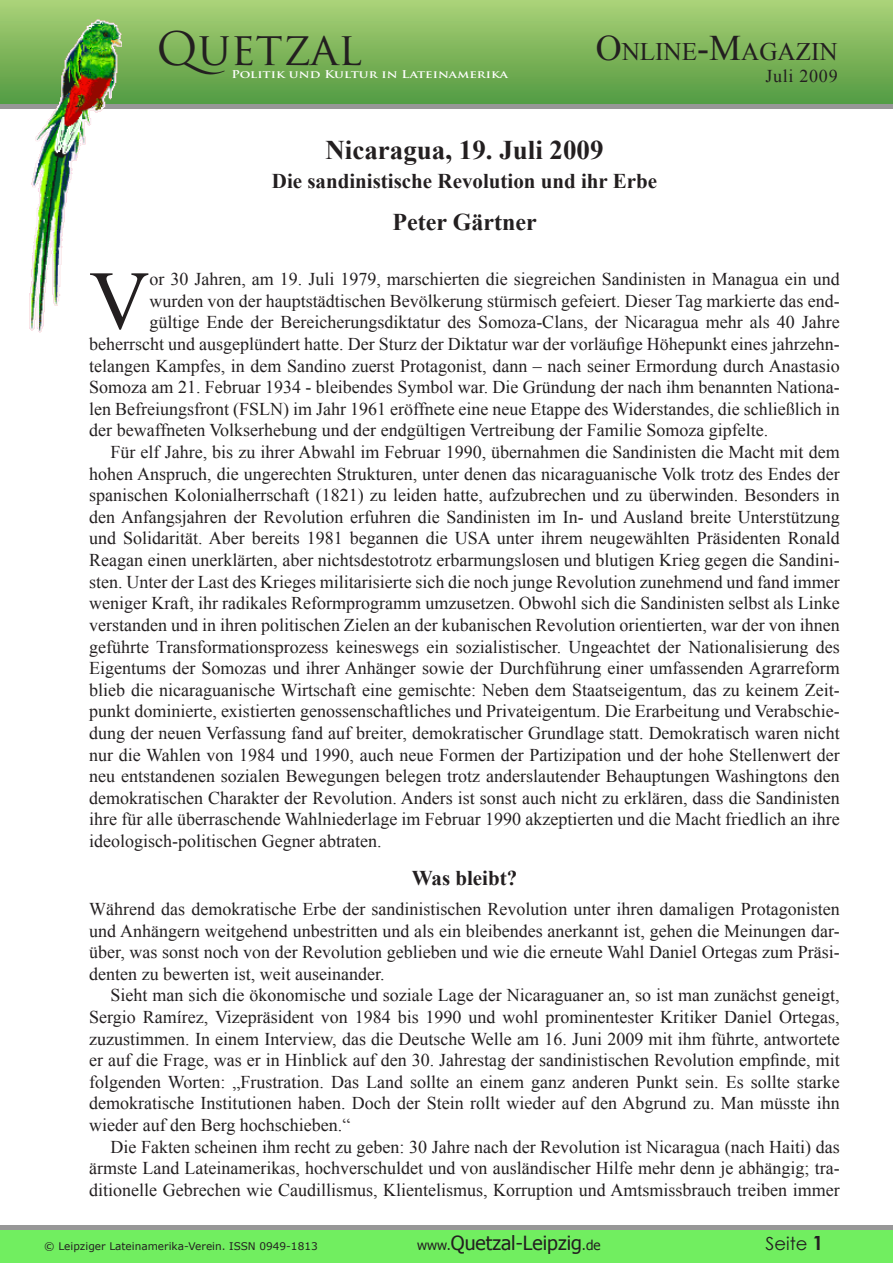
<style>
.page{position:relative;width:893px;height:1263px;background:#fff}
.page>*{position:absolute;margin:0;border:0;box-sizing:border-box;transform-origin:0 0}
.t1{font:83.25px "Times New Roman";color:#231f20}
.t2{font:45px "Trajan Pro";color:#231f20}
.Titel{font:700 27px "Times New Roman";color:#231f20}
.t3{font:25.2px "Times New Roman";color:#231f20}
.Autor{font:700 24px "Times New Roman";color:#231f20}
.Untertitel{font:700 21px "Times New Roman";color:#231f20}
.Zwischenüberschrift{font:700 21px "Times New Roman";color:#231f20}
.t4{font:19.5px "Tahoma";color:#231f20}
.t5{font:18px/21.6px "Times New Roman";color:#231f20;text-align:justify}
.t6{font:18px "Times New Roman";letter-spacing:.04em;color:#231f20}
.t7{font:18px "Century Gothic";color:#231f20}
.t8{font:10.5px "Verdana";color:#231f20}
.t9{font:700 10.5px "Trajan Pro";color:#fff;scale:1.24 1}
.s1{font-size:36px}
.s2{font-size:13.5px}
</style>
<div class="page">
<div style="left:0;top:1px;width:893px;height:103px;background:linear-gradient(to bottom,#aad177,#539a41)"></div>
<div style="left:0;top:104px;width:893px;height:5px;background:#979797"></div>
<hr style="left:0;top:1225px;width:893px;height:4px;background:#979797">
<div style="left:0;top:1230px;width:893px;height:33px;background:#71ee60"></div>
<img style="left:28px;top:15px;width:94px;height:318px">
<p class="t2" style="left:156px;top:20px;width:207px">QUETZAL</p>
<p class="t9" style="left:231px;top:68px;width:225px">Politik und Kultur in Lateinamerika</p>
<p class="t3" style="left:596px;top:35px;width:244px"><span class="s1">O</span>nline<span class="s1">-M</span>agazin</p>
<p class="t6" style="left:765px;top:64px;width:74px">Juli 2009</p>
<p class="Titel" style="left:325px;top:131px;width:280px">Nicaragua, 19. Juli 2009</p>
<p class="Untertitel" style="left:272px;top:167px;width:387px">Die sandinistische Revolution und ihr Erbe</p>
<p class="Autor" style="left:393px;top:205px;width:146px">Peter Gärtner</p>
<p class="t1" style="left:89px;top:245px;width:62px">V</p>
<p class="t5" style="left:149px;top:268px;width:692px">or 30 Jahren, am 19. Juli 1979, marschierten die siegreichen Sandinisten in Managua ein und</p>
<p class="t5" style="left:149px;top:290px;width:692px">wurden von der hauptstädtischen Bevölkerung stürmisch gefeiert. Dieser Tag markierte das end-</p>
<p class="t5" style="left:149px;top:311px;width:692px">gültige Ende der Bereicherungsdiktatur des Somoza-Clans, der Nicaragua mehr als 40 Jahre</p>
<p class="t5" style="left:89px;top:333px;width:752px">beherrscht und ausgeplündert hatte. Der Sturz der Diktatur war der vorläufige Höhepunkt eines jahrzehn-</p>
<p class="t5" style="left:89px;top:355px;width:752px">telangen Kampfes, in dem Sandino zuerst Protagonist, dann – nach seiner Ermordung durch Anastasio</p>
<p class="t5" style="left:89px;top:376px;width:752px">Somoza am 21. Februar 1934 - bleibendes Symbol war. Die Gründung der nach ihm benannten Nationa-</p>
<p class="t5" style="left:89px;top:398px;width:752px">len Befreiungsfront (FSLN) im Jahr 1961 eröffnete eine neue Etappe des Widerstandes, die schließlich in</p>
<p class="t5" style="left:89px;top:419px;width:681px">der bewaffneten Volkserhebung und der endgültigen Vertreibung der Familie Somoza gipfelte.</p>
<p class="t5" style="left:89px;top:441px;width:752px;text-indent:21px">Für elf Jahre, bis zu ihrer Abwahl im Februar 1990, übernahmen die Sandinisten die Macht mit dem hohen Anspruch, die ungerechten Strukturen, unter denen das nicaraguanische Volk trotz des Endes der spanischen Kolonialherrschaft (1821) zu leiden hatte, aufzubrechen und zu überwinden. Besonders in den Anfangsjahren der Revolution erfuhren die Sandinisten im In- und Ausland breite Unterstützung und Solidarität. Aber bereits 1981 begannen die USA unter ihrem neugewählten Präsidenten Ronald Reagan einen unerklärten, aber nichtsdestotrotz erbarmungslosen und blutigen Krieg gegen die Sandini&shy;sten. Unter der Last des Krieges militarisierte sich die noch junge Revolution zunehmend und fand immer weniger Kraft, ihr radikales Reformprogramm umzusetzen. Obwohl sich die Sandinisten selbst als Linke verstanden und in ihren politischen Zielen an der kubanischen Revolution orientierten, war der von ihnen geführte Transformationsprozess keineswegs ein sozialistischer. Ungeachtet der Nationalisierung des Eigentums der Somozas und ihrer Anhänger sowie der Durchführung einer umfassenden Agrarreform blieb die nicaraguanische Wirtschaft eine gemischte: Neben dem Staatseigentum, das zu keinem Zeit&shy;punkt dominierte, existierten genossenschaftliches und Privateigentum. Die Erarbeitung und Verabschie&shy;dung der neuen Verfassung fand auf breiter, demokratischer Grundlage statt. Demokratisch waren nicht nur die Wahlen von 1984 und 1990, auch neue Formen der Partizipation und der hohe Stellenwert der neu entstandenen sozialen Bewegungen belegen trotz anderslautender Behauptungen Washingtons den demokratischen Charakter der Revolution. Anders ist sonst auch nicht zu erklären, dass die Sandinisten ihre für alle überraschende Wahlniederlage im Februar 1990 akzeptierten und die Macht friedlich an ihre ideologisch-politischen Gegner abtraten.</p>
<p class="Zwischenüberschrift" style="left:412px;top:863px;width:107px">Was bleibt?</p>
<p class="t5" style="left:89px;top:898px;width:752px">Während das demokratische Erbe der sandinistischen Revolution unter ihren damaligen Protagonisten und Anhängern weitgehend unbestritten und als ein bleibendes anerkannt ist, gehen die Meinungen dar&shy;über, was sonst noch von der Revolution geblieben und wie die erneute Wahl Daniel Ortegas zum Präsi&shy;denten zu bewerten ist, weit auseinander.</p>
<p class="t5" style="left:89px;top:984px;width:752px;text-indent:21px">Sieht man sich die ökonomische und soziale Lage der Nicaraguaner an, so ist man zunächst geneigt, Sergio Ramírez, Vizepräsident von 1984 bis 1990 und wohl prominentester Kritiker Daniel Ortegas, zuzustimmen. In einem Interview, das die Deutsche Welle am 16. Juni 2009 mit ihm führte, antwortete er auf die Frage, was er in Hinblick auf den 30. Jahrestag der sandinistischen Revolution empfinde, mit folgenden Worten: „Frustration. Das Land sollte an einem ganz anderen Punkt sein. Es sollte starke demokratische Institutionen haben. Doch der Stein rollt wieder auf den Abgrund zu. Man müsste ihn wieder auf den Berg hochschieben.“</p>
<p class="t5" style="left:89px;top:1135px;width:752px;text-indent:21px">Die Fakten scheinen ihm recht zu geben: 30 Jahre nach der Revolution ist Nicaragua (nach Haiti) das ärmste Land Lateinamerikas, hochverschuldet und von ausländischer Hilfe mehr denn je abhängig; tra&shy;ditionelle Gebrechen wie Caudillismus, Klientelismus, Korruption und Amtsmissbrauch treiben immer</p>
<p class="t8" style="left:44px;top:1239px;width:275px">© Leipziger Lateinamerika-Verein. ISSN 0949-1813</p>
<p class="t4" style="left:417px;top:1230px;width:185px"><span class="s2">www.</span>Quetzal-Leipzig<span class="s2">.de</span></p>
<p class="t7" style="left:766px;top:1231px;width:44px">Seite</p>
</div>
